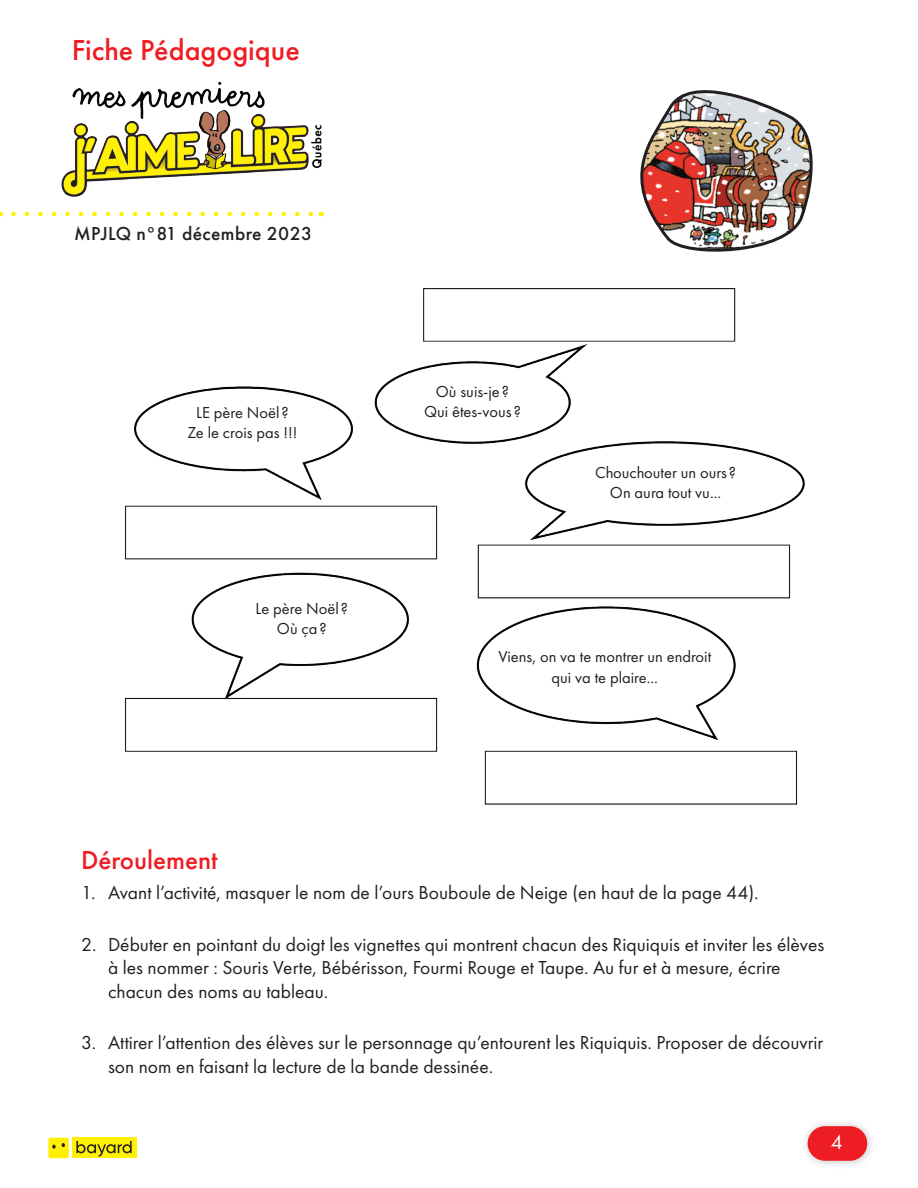
<style>
.page{position:relative;width:918px;height:1188px;background:#fff}
.page>*{position:absolute;margin:0;border:0;box-sizing:border-box;transform-origin:0 0}
.t1{font:500 30px "Futura PT";color:#ee1d23}
.t2{font:500 27px "Futura PT";color:#ee1d23}
.t3{font:21px "Futura PT";color:#fff}
.t4{font:19.5px/23.4px "Futura PT";color:#231f20}
.t5{font:500 19.5px "Futura PT";letter-spacing:.02em;color:#231f20}
.t6{font:16.5px/20.2px "Futura PT";color:#231f20;text-align:center}
</style>
<div class="page">
<img style="left:640px;top:90px;width:173px;height:162px">
<img style="left:125px;top:288px;width:680px;height:517px">
<div style="left:187px;top:408px;width:115px;height:48px;background:#fff"></div>
<div style="left:410px;top:379px;width:116px;height:48px;background:#fff"></div>
<div style="left:570px;top:461px;width:178px;height:48px;background:#fff"></div>
<div style="left:232px;top:594px;width:130px;height:48px;background:#fff"></div>
<div style="left:539px;top:642px;width:129px;height:48px;background:#fff"></div>
<div style="left:801px;top:1119px;width:75px;height:51px;background:#231f20;opacity:.25"></div>
<div style="left:808px;top:1126px;width:59px;height:35px;background:#ee1d23;border-radius:17px"></div>
<div style="left:72px;top:1138px;width:64px;height:20px;background:#fff101"></div>
<svg style="left:76px;top:1141px;width:56px;height:16px"></svg>
<div style="left:48px;top:1138px;width:21px;height:20px;background:#fff101;border-radius:2px"></div>
<svg style="left:62px;top:1143px;width:3px;height:4px"></svg>
<svg style="left:52px;top:1145px;width:4px;height:4px"></svg>
<svg style="left:13px;top:212px;width:300px;height:4px"></svg>
<img style="left:61px;top:81px;width:261px;height:116px">
<h1 class="t1" style="left:72px;top:32px;width:230px">Fiche Pédagogique</h1>
<p class="t5" style="left:74px;top:222px;width:240px">MPJLQ n°81 décembre 2023</p>
<p class="t6" style="left:188px;top:402px;width:111px">LE père Noël ?<br>Ze le crois pas !!!</p>
<p class="t6" style="left:256px;top:598px;width:94px">Le père Noël ?<br>Où ça?</p>
<p class="t6" style="left:424px;top:381px;width:98px">Où suis-je ?<br>Qui êtes-vous ?</p>
<p class="t6" style="left:595px;top:462px;width:143px">Chouchouter un ours ?<br>On aura tout vu...</p>
<p class="t6" style="left:498px;top:647px;width:214px">Viens, on va te montrer un endroit qui va te plaire...</p>
<h2 class="t2" style="left:81px;top:844px;width:138px">Déroulement</h2>
<p class="t4" style="left:81px;top:881px;width:679px">1. Avant l’activité, masquer le nom de l’ours Bouboule de Neige (en haut de la page 44).</p>
<p class="t4" style="left:108px;top:933px;width:718px;text-indent:-27px">2. Débuter en pointant du doigt les vignettes qui montrent chacun des Riquiquis et inviter les élèves à les nommer : Souris Verte, Bébérisson, Fourmi Rouge et Taupe. Au fur et à mesure, écrire chacun des noms au tableau.</p>
<p class="t4" style="left:108px;top:1031px;width:717px;text-indent:-27px">3. Attirer l’attention des élèves sur le personnage qu’entourent les Riquiquis. Proposer de découvrir son nom en faisant la lecture de la bande dessinée.</p>
<p class="t3" style="left:831px;top:1129px;width:13px">4</p>
</div>
